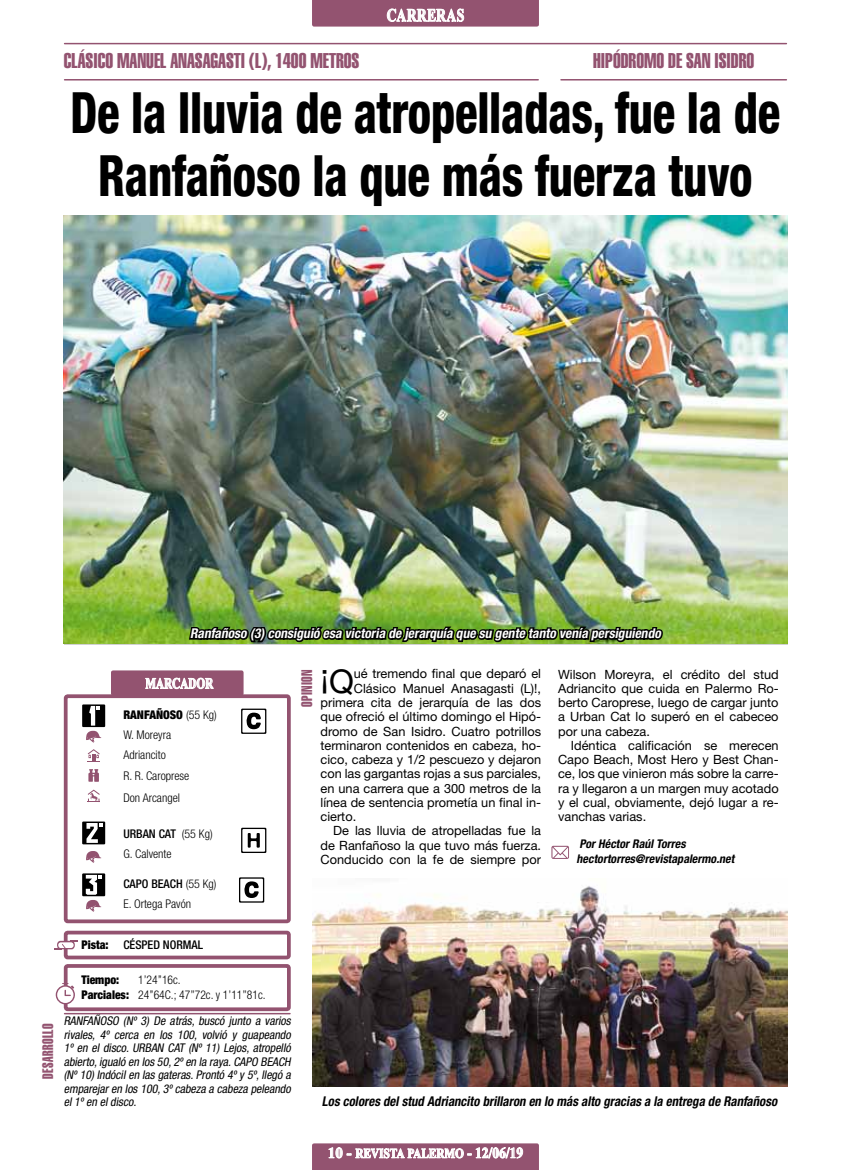
<style>
.page{position:relative;width:851px;height:1170px;background:#fff}
.page>*{position:absolute;margin:0;border:0;box-sizing:border-box;transform-origin:0 0}
.t1{font:800 condensed 57px/63px "Helvetica Neue LT Std";letter-spacing:-.005em;color:#000;text-align:center;scale:.82 1}
.t2{font:32.7px "Helvetica Neue LT Std";color:#000}
.t3{font:21px "Helvetica LT Std Extra Comp";color:#935370}
.t4{font:700 18px "Times New Roman";letter-spacing:.04em;color:#fff;scale:.75 1}
.t5{font:15px "Helvetica LT Std Extra Comp";letter-spacing:.025em;color:#935370}
.t6{font:700 15px "Times New Roman";letter-spacing:-.005em;color:#fff;scale:.75 1}
.t7{font:italic 700 condensed 13.5px "Helvetica Neue LT Std";color:#000;scale:.95 1}
.t8{font:italic 700 condensed 13.5px "Helvetica Neue LT Std";color:#fff}
.t9{font:700 13.5px "Times New Roman";color:#fff;scale:.83 1}
.t10{font:12.75px/14.2px "Helvetica Neue LT Std";color:#000;text-align:justify}
.t11{font:italic condensed 12px/13.5px "Helvetica Neue LT Std";color:#000;text-align:justify}
.t12{font:300 condensed 12px/20.2px "Helvetica Neue LT Std";color:#000}
.t13{font:italic 700 condensed 12px/15px "Helvetica Neue LT Std";color:#000}
.t14{font:500 condensed 12px "Helvetica Neue LT Std";color:#000}
.t15{font:900 condensed 12px/15px "Helvetica Neue LT Std";color:#000}
.s1{font-weight:900}
.s2{font-weight:500}
.s3{font-size:15px}
</style>
<div class="page">
<svg style="left:312px;top:1143px;width:227px;height:26px;background:#a67289"></svg>
<svg style="left:312px;top:0;width:227px;height:27px;background:#9d637d"></svg>
<hr style="left:65px;top:79px;width:473px;height:1px;background:#935370">
<hr style="left:65px;top:43px;width:721px;height:1px;background:#935370">
<hr style="left:561px;top:79px;width:225px;height:1px;background:#935370">
<img style="left:312px;top:902px;width:475px;height:184px">
<img style="left:64px;top:216px;width:723px;height:427px">
<hr style="left:65px;top:1012px;width:225px;height:2px;background:#935370">
<div style="left:64px;top:930px;width:227px;height:29px;border:4px solid #935370;border-radius:2px"></div>
<svg style="left:55px;top:940px;width:22px;height:9px"></svg>
<div style="left:64px;top:963px;width:227px;height:48px;border:4px solid #935370;border-radius:2px"></div>
<svg style="left:56px;top:982px;width:19px;height:22px"></svg>
<div style="left:64px;top:694px;width:227px;height:229px;border:4px solid #935370;border-radius:2px"></div>
<div style="left:111px;top:670px;width:132px;height:25px;background:#935370;border-radius:2px"></div>
<svg style="left:86px;top:851px;width:16px;height:11px"></svg>
<div style="left:82px;top:704px;width:23px;height:23px;background:#000"></div>
<svg style="left:85px;top:705px;width:17px;height:37px"></svg>
<div style="left:82px;top:821px;width:23px;height:23px;background:#000"></div>
<svg style="left:86px;top:823px;width:16px;height:19px"></svg>
<div style="left:82px;top:873px;width:23px;height:23px;background:#000"></div>
<svg style="left:85px;top:874px;width:17px;height:37px"></svg>
<svg style="left:88px;top:749px;width:12px;height:13px"></svg>
<svg style="left:88px;top:769px;width:11px;height:13px"></svg>
<svg style="left:88px;top:789px;width:12px;height:13px"></svg>
<img style="left:145px;top:551px;width:520px;height:351px">
<h3 class="t4" style="left:386px;top:3px;width:105px">CARRERAS</h3>
<h3 class="t3" style="left:64px;top:48px;width:297px">CLÁSICO MANUEL ANASAGASTI (L), 1400 METROS</h3>
<h3 class="t3" style="left:593px;top:48px;width:162px">HIPÓDROMO DE SAN ISIDRO</h3>
<h1 class="t1" style="left:70px;top:80px;width:867px">De la lluvia de atropelladas, fue la de<br>Ranfañoso la que más fuerza tuvo</h1>
<p class="t8" style="left:190px;top:625px;width:475px">Ranfañoso (3) consiguió esa victoria de jerarquía que su gente tanto venía persiguiendo</p>
<p class="t6" style="left:145px;top:673px;width:92px">MARCADOR</p>
<p class="t12" style="left:123px;top:704px;width:95px"><span class="s1">RANFAÑOSO</span> (55 Kg)<br>W. Moreyra<br>Adriancito<br>R. R. Caroprese</p>
<p class="t12" style="left:123px;top:787px;width:58px">Don Arcangel</p>
<p class="t12" style="left:123px;top:823px;width:91px"><span class="s2">URBAN CAT</span> (55 Kg)<br>G. Calvente</p>
<p class="t14" style="left:123px;top:876px;width:14px">CAPO</p>
<p class="t12" style="left:123px;top:873px;width:95px;text-indent:28px"><span class="s2">BEACH</span> (55 Kg)<br>E. Ortega Pavón</p>
<p class="t5" style="left:297px;top:707px;width:39px;rotate:-90deg">OPINION</p>
<h2 class="t2" style="left:320px;top:658px;width:35px">¡Q</h2>
<p class="t10" style="left:354px;top:666px;width:189px">ué tremendo final que deparó el</p>
<p class="t10" style="left:354px;top:681px;width:189px">Clásico Manuel Anasagasti (L)!,</p>
<p class="t10" style="left:320px;top:695px;width:222px">primera cita de jerarquía de las dos</p>
<p class="t10" style="left:320px;top:709px;width:222px">que ofreció el último domingo el Hipó-</p>
<p class="t10" style="left:320px;top:723px;width:222px">dromo de San Isidro. Cuatro potrillos</p>
<p class="t10" style="left:320px;top:738px;width:222px">terminaron contenidos en cabeza, ho-</p>
<p class="t10" style="left:320px;top:752px;width:222px">cico, cabeza y 1/2 pescuezo y dejaron</p>
<p class="t10" style="left:320px;top:766px;width:222px">con las gargantas rojas a sus parciales,</p>
<p class="t10" style="left:320px;top:780px;width:222px">en una carrera que a 300 metros de la</p>
<p class="t10" style="left:320px;top:795px;width:222px">línea de sentencia prometía un final in-</p>
<p class="t10" style="left:320px;top:809px;width:37px">cierto.</p>
<p class="t10" style="left:333px;top:823px;width:209px">De las lluvia de atropelladas fue la</p>
<p class="t10" style="left:320px;top:837px;width:222px">de Ranfañoso la que tuvo más fuerza.</p>
<p class="t10" style="left:320px;top:852px;width:222px">Conducido con la fe de siempre por</p>
<p class="t10" style="left:558px;top:666px;width:222px">Wilson Moreyra, el crédito del stud Adriancito que cuida en Palermo Ro&shy;berto Caroprese, luego de cargar junto a Urban Cat lo superó en el cabeceo por una cabeza.</p>
<p class="t10" style="left:558px;top:738px;width:222px;text-indent:13px">Idéntica calificación se merecen Capo Beach, Most Hero y Best Chan&shy;ce, los que vinieron más sobre la carre&shy;ra y llegaron a un margen muy acotado y el cual, obviamente, dejó lugar a re&shy;vanchas varias.</p>
<p class="t13" style="left:576px;top:836px;width:162px">PorHéctorRaúlTorres hectortorres@revistapalermo.net</p>
<p class="t14" style="left:81px;top:937px;width:123px"><span class="s1">Pista:</span> CÉSPED NORMAL</p>
<p class="t15" style="left:81px;top:972px;width:49px">Tiempo:<br>Parciales:</p>
<p class="t12" style="left:138px;top:972px;width:129px;line-height:15px">1’24’’16c.<br>24’’64C.; 47’’72c. y 1’11’’81c.</p>
<p class="t5" style="left:39px;top:1078px;width:57px;rotate:-90deg">DESARROLLO</p>
<p class="t11" style="left:64px;top:1014px;width:231px">RANFAÑOSO (Nº 3) De atrás, buscó j unto a varios rivales, 4º cerca en los 100, volvió y guapeando 1º en el disco. URBAN CAT (Nº 11) Lejos, atropelló abierto,igualó en los 50,2ºen la raya.CAPO BEACH (Nº10) Indócilen las gateras.Prontó 4ºy 5º,llegó a emparejaren los 100,3ºcabeza a cabeza peleando el1ºen eldisco.</p>
<p class="t7" style="left:322px;top:1092px;width:483px">Los colores delstud Adriancito brillaron en lo más alto gracias a la entrega de Ranfañoso</p>
<p class="t9" style="left:328px;top:1143px;width:237px"><span class="s3">10 -</span> REVISTA PALERMO <span class="s3">- 12/06/19</span></p>
</div>
